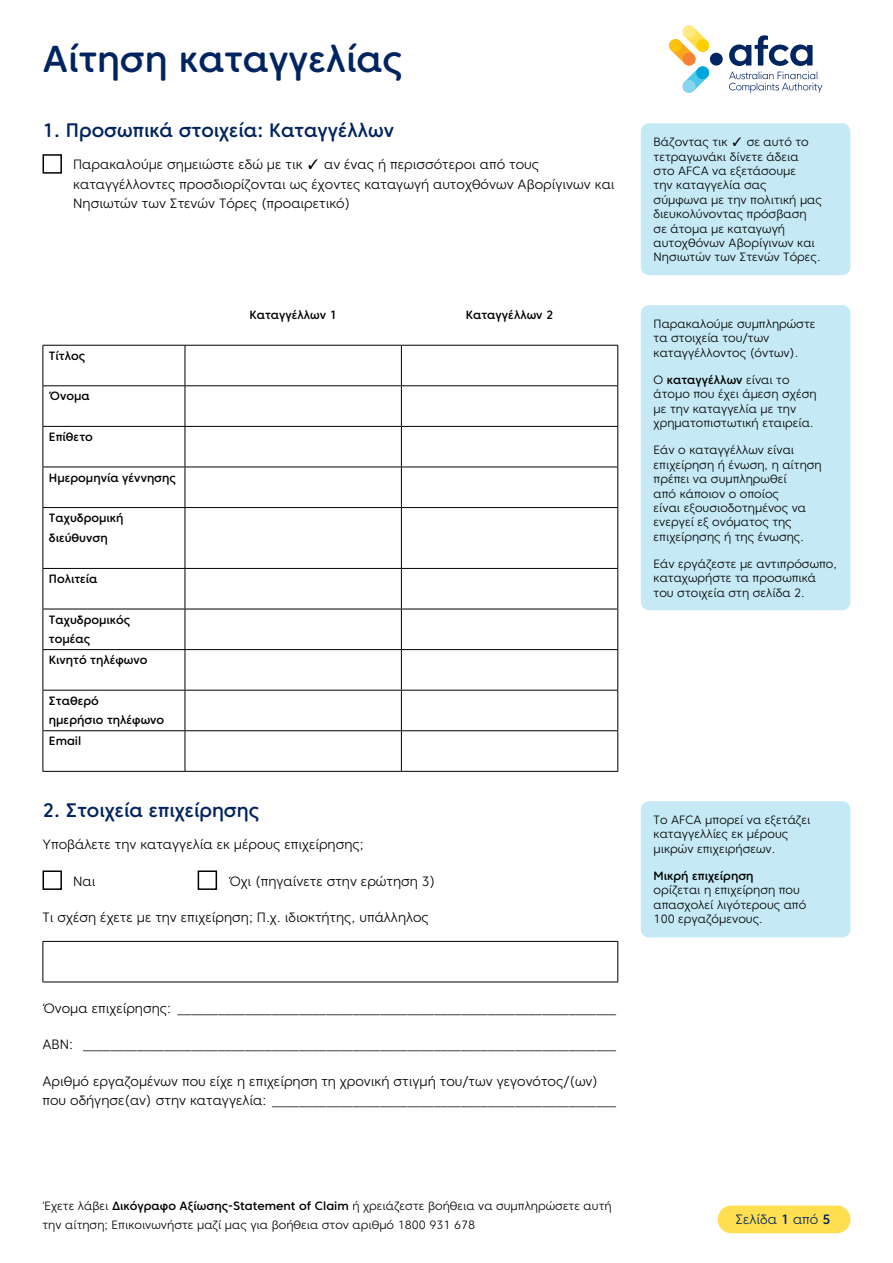
<style>
.page{position:relative;width:893px;height:1263px;background:#fff}
.page>*{position:absolute;margin:0;border:0;box-sizing:border-box;transform-origin:0 0}
.t1{font:500 37.5px "Core Sans CR 55";color:#00245f}
.t2{font:500 19.5px "Core Sans CR 55";color:#00245f}
.t3{font:300 13.5px/19.5px "Core Sans CR 35";color:#000}
.t4{font:300 13.5px "Core Sans CR 35";color:#00245f}
.t5{font:300 12px/14.4px "Core Sans CR 35";color:#000}
.t6{font:500 12px/19.5px "Core Sans CR 55";color:#000}
.s1{font-family:"MS Mincho";font-weight:400}
.s2{font-family:"Core Sans CR 55";font-weight:500}
.s3{font-family:"Core Sans CR 35";font-weight:300}
</style>
<div class="page">
<svg style="left:729px;top:35px;width:84px;height:31px"></svg>
<div style="left:710px;top:53px;width:13px;height:13px;background:#002561;border-radius:50%"></div>
<svg style="left:669px;top:26px;width:41px;height:67px"></svg>
<div style="left:696px;top:39px;width:13px;height:13px;background:#ffcf01;border-radius:50%"></div>
<div style="left:683px;top:53px;width:12px;height:13px;background:#f58232;border-radius:50%"></div>
<div style="left:683px;top:26px;width:12px;height:12px;background:#ffea82;border-radius:50%"></div>
<div style="left:669px;top:39px;width:13px;height:13px;background:#ffc20e;border-radius:50%"></div>
<div style="left:696px;top:66px;width:13px;height:13px;background:#00a5db;border-radius:50%"></div>
<div style="left:683px;top:80px;width:12px;height:13px;background:#8ad5ee;border-radius:50%"></div>
<svg style="left:729px;top:72px;width:93px;height:21px"></svg>
<div style="left:718px;top:1205px;width:132px;height:28px;background:#ffdf4f;border-radius:14px"></div>
<hr style="left:43px;top:345px;width:142px;height:1px;background:#000">
<hr style="left:43px;top:346px;width:1px;height:39px;background:#000">
<hr style="left:185px;top:345px;width:216px;height:1px;background:#000">
<hr style="left:185px;top:346px;width:1px;height:39px;background:#000">
<hr style="left:401px;top:345px;width:217px;height:1px;background:#000">
<hr style="left:401px;top:346px;width:1px;height:39px;background:#000">
<hr style="left:617px;top:346px;width:1px;height:39px;background:#000">
<hr style="left:43px;top:385px;width:142px;height:1px;background:#000">
<hr style="left:43px;top:386px;width:1px;height:40px;background:#000">
<hr style="left:185px;top:385px;width:216px;height:1px;background:#000">
<hr style="left:185px;top:386px;width:1px;height:40px;background:#000">
<hr style="left:401px;top:385px;width:217px;height:1px;background:#000">
<hr style="left:401px;top:386px;width:1px;height:40px;background:#000">
<hr style="left:617px;top:386px;width:1px;height:40px;background:#000">
<hr style="left:43px;top:426px;width:142px;height:1px;background:#000">
<hr style="left:43px;top:427px;width:1px;height:40px;background:#000">
<hr style="left:185px;top:426px;width:216px;height:1px;background:#000">
<hr style="left:185px;top:427px;width:1px;height:40px;background:#000">
<hr style="left:401px;top:426px;width:217px;height:1px;background:#000">
<hr style="left:401px;top:427px;width:1px;height:40px;background:#000">
<hr style="left:617px;top:427px;width:1px;height:40px;background:#000">
<hr style="left:43px;top:467px;width:142px;height:1px;background:#000">
<hr style="left:43px;top:467px;width:1px;height:40px;background:#000">
<hr style="left:185px;top:467px;width:216px;height:1px;background:#000">
<hr style="left:185px;top:467px;width:1px;height:40px;background:#000">
<hr style="left:401px;top:467px;width:217px;height:1px;background:#000">
<hr style="left:401px;top:467px;width:1px;height:40px;background:#000">
<hr style="left:617px;top:467px;width:1px;height:40px;background:#000">
<hr style="left:43px;top:507px;width:142px;height:1px;background:#000">
<hr style="left:43px;top:508px;width:1px;height:60px;background:#000">
<hr style="left:185px;top:507px;width:216px;height:1px;background:#000">
<hr style="left:185px;top:508px;width:1px;height:60px;background:#000">
<hr style="left:401px;top:507px;width:217px;height:1px;background:#000">
<hr style="left:401px;top:508px;width:1px;height:60px;background:#000">
<hr style="left:617px;top:508px;width:1px;height:60px;background:#000">
<hr style="left:43px;top:568px;width:142px;height:1px;background:#000">
<hr style="left:43px;top:569px;width:1px;height:40px;background:#000">
<hr style="left:185px;top:568px;width:216px;height:1px;background:#000">
<hr style="left:185px;top:569px;width:1px;height:40px;background:#000">
<hr style="left:401px;top:568px;width:217px;height:1px;background:#000">
<hr style="left:401px;top:569px;width:1px;height:40px;background:#000">
<hr style="left:617px;top:569px;width:1px;height:40px;background:#000">
<hr style="left:43px;top:609px;width:142px;height:1px;background:#000">
<hr style="left:43px;top:609px;width:1px;height:40px;background:#000">
<hr style="left:185px;top:609px;width:216px;height:1px;background:#000">
<hr style="left:185px;top:609px;width:1px;height:40px;background:#000">
<hr style="left:401px;top:609px;width:217px;height:1px;background:#000">
<hr style="left:401px;top:609px;width:1px;height:40px;background:#000">
<hr style="left:617px;top:609px;width:1px;height:40px;background:#000">
<hr style="left:43px;top:649px;width:142px;height:1px;background:#000">
<hr style="left:43px;top:650px;width:1px;height:40px;background:#000">
<hr style="left:185px;top:649px;width:216px;height:1px;background:#000">
<hr style="left:185px;top:650px;width:1px;height:40px;background:#000">
<hr style="left:401px;top:649px;width:217px;height:1px;background:#000">
<hr style="left:401px;top:650px;width:1px;height:40px;background:#000">
<hr style="left:617px;top:650px;width:1px;height:40px;background:#000">
<hr style="left:43px;top:690px;width:142px;height:1px;background:#000">
<hr style="left:43px;top:690px;width:1px;height:40px;background:#000">
<hr style="left:185px;top:690px;width:216px;height:1px;background:#000">
<hr style="left:185px;top:690px;width:1px;height:40px;background:#000">
<hr style="left:401px;top:690px;width:217px;height:1px;background:#000">
<hr style="left:401px;top:690px;width:1px;height:40px;background:#000">
<hr style="left:617px;top:690px;width:1px;height:40px;background:#000">
<hr style="left:43px;top:730px;width:142px;height:1px;background:#000">
<hr style="left:43px;top:731px;width:1px;height:40px;background:#000">
<hr style="left:185px;top:730px;width:216px;height:1px;background:#000">
<hr style="left:185px;top:731px;width:1px;height:40px;background:#000">
<hr style="left:401px;top:730px;width:217px;height:1px;background:#000">
<hr style="left:401px;top:731px;width:1px;height:40px;background:#000">
<hr style="left:617px;top:731px;width:1px;height:40px;background:#000">
<hr style="left:43px;top:771px;width:142px;height:1px;background:#000">
<hr style="left:185px;top:771px;width:216px;height:1px;background:#000">
<hr style="left:401px;top:771px;width:217px;height:1px;background:#000">
<hr style="left:43px;top:941px;width:575px;height:1px;background:#000">
<hr style="left:43px;top:942px;width:1px;height:39px;background:#000">
<hr style="left:617px;top:942px;width:1px;height:39px;background:#000">
<hr style="left:43px;top:981px;width:575px;height:1px;background:#000">
<div style="left:43px;top:154px;width:19px;height:20px;border:2px solid #000"></div>
<div style="left:43px;top:870px;width:19px;height:20px;border:2px solid #000"></div>
<div style="left:198px;top:870px;width:19px;height:20px;border:2px solid #000"></div>
<div style="left:641px;top:123px;width:209px;height:152px;background:#c5e9f5;border-radius:9px"></div>
<div style="left:641px;top:801px;width:209px;height:136px;background:#c5e9f5;border-radius:9px"></div>
<div style="left:641px;top:305px;width:209px;height:305px;background:#c5e9f5;border-radius:9px"></div>
<h1 class="t1" style="left:43px;top:36px;width:362px">Aίτηση καταγγελίας</h1>
<h2 class="t2" style="left:43px;top:118px;width:353px">1. Προσωπικά στοιχεία: Καταγγέλλων</h2>
<p class="t3" style="left:73px;top:155px;width:543px">Παρακαλούμε σημειώστε εδώ με τικ <span class="s1">✓</span> αν ένας ή περισσότεροι από τους καταγγέλλοντες προσδιορίζονται ως έχοντες καταγωγή αυτοχθόνων Αβορίγινων και<br>Νησιωτών των Στενών Τόρες (προαιρετικό)</p>
<p class="t6" style="left:49px;top:346px;width:38px">Τίτλος</p>
<p class="t6" style="left:49px;top:386px;width:42px">Όνομα</p>
<p class="t6" style="left:49px;top:427px;width:46px">Επίθετο</p>
<p class="t6" style="left:49px;top:467px;width:129px">Ημερομηνία γέννησης</p>
<p class="t6" style="left:49px;top:508px;width:76px">Ταχυδρομική διεύθυνση</p>
<p class="t6" style="left:49px;top:569px;width:50px">Πολιτεία</p>
<p class="t6" style="left:49px;top:609px;width:83px">Ταχυδρομικός τομέας</p>
<p class="t6" style="left:49px;top:650px;width:100px">Κινητό τηλέφωνο</p>
<p class="t6" style="left:49px;top:691px;width:117px">Σταθερό<br>ημερήσιο τηλέφωνο</p>
<p class="t6" style="left:49px;top:731px;width:34px">Email</p>
<p class="t6" style="left:249px;top:305px;width:89px">Καταγγέλλων 1</p>
<p class="t6" style="left:466px;top:305px;width:89px">Καταγγέλλων 2</p>
<h2 class="t2" style="left:43px;top:798px;width:218px">2. Στοιχεία επιχείρησης</h2>
<p class="t3" style="left:43px;top:835px;width:323px">Υποβάλετε την καταγγελία εκ μέρους επιχείρησης;</p>
<p class="t3" style="left:73px;top:871px;width:24px">Ναι</p>
<p class="t3" style="left:228px;top:871px;width:209px">Όχι (πηγαίνετε στην ερώτηση 3)</p>
<p class="t3" style="left:43px;top:908px;width:388px">Τι σχέση έχετε με την επιχείρηση; Π.χ. ιδιοκτήτης, υπάλληλος</p>
<p class="t3" style="left:43px;top:998px;width:575px">Όνομα επιχείρησης: _________________________________________________________________</p>
<p class="t3" style="left:43px;top:1035px;width:575px">ABN: _______________________________________________________________________________</p>
<p class="t3" style="left:43px;top:1071px;width:575px">Αριθμό εργαζομένων που είχε η επιχείρηση τη χρονική στιγμή του/των γεγονότος/(ων) που οδήγησε(αν) στην καταγγελία: ___________________________________________________</p>
<p class="t5" style="left:43px;top:1196px;width:571px;line-height:19.5px">Έχετε λάβει <span class="s2">Δικόγραφο Αξίωσης-Statement of Claim</span> ή χρειάζεστε βοήθεια να συμπληρώσετε αυτή την αίτηση; Επικοινωνήστε μαζί μας για βοήθεια στον αριθμό 1800 931 678</p>
<p class="t5" style="left:654px;top:135px;width:170px">Βάζοντας τικ <span class="s1">✓</span> σε αυτό το τετραγωνάκι δίνετε άδεια στο AFCA να εξετάσουμε<br>την καταγγελία σας σύμφωνα με την πολιτική μας διευκολύνοντας πρόσβαση σε άτομα με καταγωγή αυτοχθόνων Αβορίγινων και<br>Νησιωτών των Στενών Τόρες.</p>
<p class="t5" style="left:654px;top:316px;width:163px">Παρακαλούμε συμπληρώστε τα στοιχεία του/των καταγγέλλοντος (όντων).</p>
<p class="t6" style="left:654px;top:370px;width:137px"><span class="s3">Ο</span> καταγγέλλων <span class="s3">είναι το</span></p>
<p class="t5" style="left:654px;top:387px;width:164px">άτομο που έχει άμεση σχέση με την καταγγελία με την χρηματοπιστωτική εταιρεία.</p>
<p class="t5" style="left:654px;top:443px;width:170px">Εάν ο καταγγέλλων είναι επιχείρηση ή ένωση, η αίτηση πρέπει να συμπληρωθεί<br>από κάποιον ο οποίος<br>είναι εξουσιοδοτημένος να ενεργεί εξ ονόματος της επιχείρησης ή της ένωσης.</p>
<p class="t5" style="left:654px;top:556px;width:185px">Εάν εργάζεστε με αντιπρόσωπο, καταχωρήστε τα προσωπικά του στοιχεία στη σελίδα 2.</p>
<p class="t5" style="left:654px;top:812px;width:158px">Το AFCA μπορεί να εξετάζει καταγγελλίες εκ μέρους μικρών επιχειρήσεων.</p>
<p class="t6" style="left:654px;top:866px;width:102px">Μικρή επιχείρηση</p>
<p class="t5" style="left:654px;top:883px;width:154px">ορίζεται η επιχείρηση που απασχολεί λιγότερους από<br>100 εργαζόμενους.</p>
<p class="t4" style="left:735px;top:1211px;width:97px">Σελίδα <span class="s2">1</span> από <span class="s2">5</span></p>
</div>
